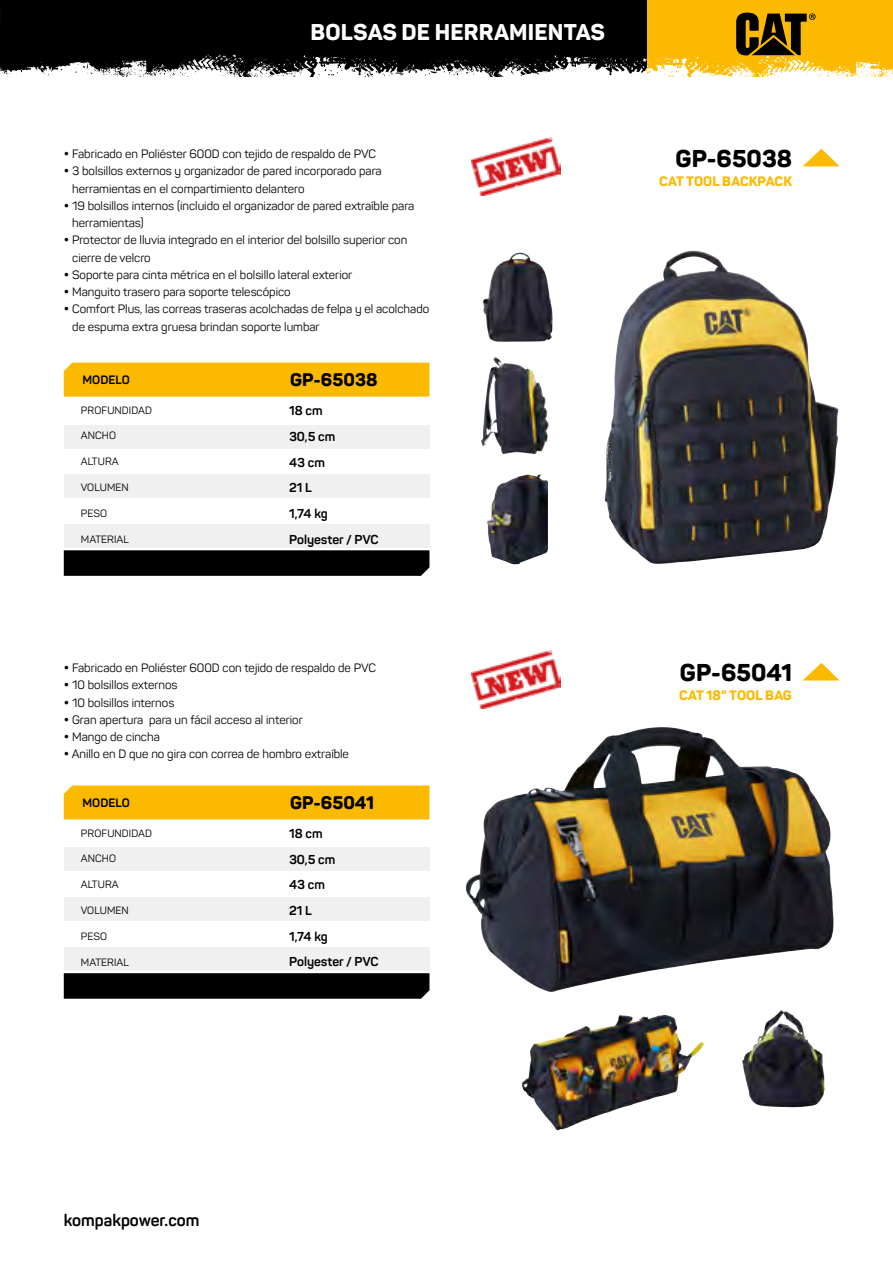
<style>
.page{position:relative;width:893px;height:1263px;background:#fff}
.page>*{position:absolute;margin:0;border:0;box-sizing:border-box;transform-origin:0 0}
.t1{font:800 24px "Panton";color:#000}
.t2{font:800 22.5px "Panton";letter-spacing:.01em;color:#fff}
.t3{font:800 18px "Panton";color:#000}
.t4{font:700 16.5px "Panton";color:#000}
.t5{font:800 13.5px "Panton";color:#fbba00}
.t6{font:700 12.75px/25.7px "Panton";color:#000}
.t7{font:12px/17.2px "Panton";color:#000}
.t8{font:700 12px "Panton";letter-spacing:.01em;color:#000}
.t9{font:10.5px "Panton";letter-spacing:.01em;color:#000}
</style>
<div class="page">
<svg style="left:0;top:9px;width:646px;height:67px;background:#1d1d1d"></svg>
<div style="left:0;top:0;width:646px;height:9px;background:#000"></div>
<div style="left:64px;top:425px;width:365px;height:23px;background:#f0f0f0"></div>
<div style="left:64px;top:848px;width:365px;height:23px;background:#f0f0f0"></div>
<div style="left:64px;top:474px;width:365px;height:24px;background:#f0f0f0"></div>
<div style="left:64px;top:897px;width:365px;height:23px;background:#f0f0f0"></div>
<div style="left:64px;top:525px;width:365px;height:23px;background:#f0f0f0"></div>
<div style="left:64px;top:948px;width:365px;height:23px;background:#f0f0f0"></div>
<div style="left:64px;top:363px;width:365px;height:34px;background:#fbba00"></div>
<div style="left:64px;top:785px;width:365px;height:34px;background:#fbba00"></div>
<svg style="left:64px;top:550px;width:365px;height:26px;background:#050505"></svg>
<svg style="left:64px;top:973px;width:365px;height:26px;background:#050505"></svg>
<img style="left:605px;top:250px;width:233px;height:314px">
<img style="left:483px;top:252px;width:70px;height:90px">
<img style="left:481px;top:357px;width:68px;height:97px">
<img style="left:487px;top:475px;width:61px;height:89px">
<img style="left:466px;top:727px;width:368px;height:265px">
<img style="left:742px;top:1010px;width:83px;height:97px">
<img style="left:522px;top:1015px;width:182px;height:115px">
<svg style="left:646px;top:0;width:247px;height:77px;background:#dfac19"></svg>
<svg style="left:803px;top:149px;width:36px;height:17px"></svg>
<svg style="left:803px;top:663px;width:36px;height:17px"></svg>
<img style="left:471px;top:138px;width:90px;height:57px">
<img style="left:471px;top:650px;width:90px;height:58px">
<h2 class="t2" style="left:310px;top:18px;width:296px">BOLSAS DE HERRAMIENTAS</h2>
<p class="t7" style="left:64px;top:145px;width:314px">• Fabricado en Poliéster 600D con tejido de respaldo de PVC</p>
<p class="t7" style="left:72px;top:162px;width:311px;text-indent:-9px">• 3 bolsillos externos y organizador de pared incorporado para herramientas en el compartimiento delantero</p>
<p class="t7" style="left:72px;top:197px;width:344px;text-indent:-9px">• 19 bolsillos internos (incluido el organizador de pared extraíble para herramientas)</p>
<p class="t7" style="left:72px;top:231px;width:337px;text-indent:-9px">• Protector de lluvia integrado en el interior del bolsillo superior con cierre de velcro</p>
<p class="t7" style="left:64px;top:266px;width:290px">• Soporte para cinta métrica en el bolsillo lateral exterior</p>
<p class="t7" style="left:64px;top:283px;width:228px">• Manguito trasero para soporte telescópico</p>
<p class="t7" style="left:72px;top:300px;width:358px;text-indent:-9px">• Comfort Plus, las correas traseras acolchadas de felpa y el acolchado de espuma extra gruesa brindan soporte lumbar</p>
<p class="t8" style="left:82px;top:372px;width:49px">MODELO</p>
<p class="t9" style="left:81px;top:404px;width:73px">PROFUNDIDAD</p>
<p class="t9" style="left:81px;top:429px;width:37px">ANCHO</p>
<p class="t9" style="left:81px;top:455px;width:39px">ALTURA</p>
<p class="t9" style="left:81px;top:481px;width:50px">VOLUMEN</p>
<p class="t9" style="left:81px;top:507px;width:28px">PESO</p>
<p class="t9" style="left:81px;top:533px;width:50px">MATERIAL</p>
<h3 class="t3" style="left:290px;top:369px;width:89px">GP-65038</h3>
<p class="t6" style="left:289px;top:398px;width:91px">18 cm<br>30,5 cm<br>43 cm<br>21 L<br>1,74 kg<br>Polyester / PVC</p>
<p class="t7" style="left:64px;top:659px;width:314px">• Fabricado en Poliéster 600D con tejido de respaldo de PVC</p>
<p class="t7" style="left:64px;top:676px;width:115px">• 10 bolsillos externos</p>
<p class="t7" style="left:64px;top:694px;width:112px">• 10 bolsillos internos</p>
<p class="t7" style="left:64px;top:711px;width:240px">• Gran apertura para un fácil acceso al interior</p>
<p class="t7" style="left:64px;top:728px;width:98px">• Mango de cincha</p>
<p class="t7" style="left:64px;top:745px;width:287px">• Anillo en D que no gira con correa de hombro extraíble</p>
<p class="t8" style="left:82px;top:795px;width:49px">MODELO</p>
<p class="t9" style="left:81px;top:826px;width:73px">PROFUNDIDAD</p>
<p class="t9" style="left:81px;top:852px;width:37px">ANCHO</p>
<p class="t9" style="left:81px;top:878px;width:39px">ALTURA</p>
<p class="t9" style="left:81px;top:904px;width:50px">VOLUMEN</p>
<p class="t9" style="left:81px;top:930px;width:28px">PESO</p>
<p class="t9" style="left:81px;top:955px;width:50px">MATERIAL</p>
<h3 class="t3" style="left:290px;top:791px;width:86px">GP-65041</h3>
<p class="t6" style="left:289px;top:821px;width:91px">18 cm<br>30,5 cm<br>43 cm<br>21 L<br>1,74 kg<br>Polyester / PVC</p>
<h1 class="t1" style="left:675px;top:144px;width:118px">GP-65038</h1>
<p class="t5" style="left:659px;top:173px;width:134px">CAT TOOL BACKPACK</p>
<h1 class="t1" style="left:680px;top:658px;width:114px">GP-65041</h1>
<p class="t5" style="left:679px;top:687px;width:114px">CAT 18” TOOL BAG</p>
<h3 class="t4" style="left:64px;top:1209px;width:137px">kompakpower.com</h3>
</div>
